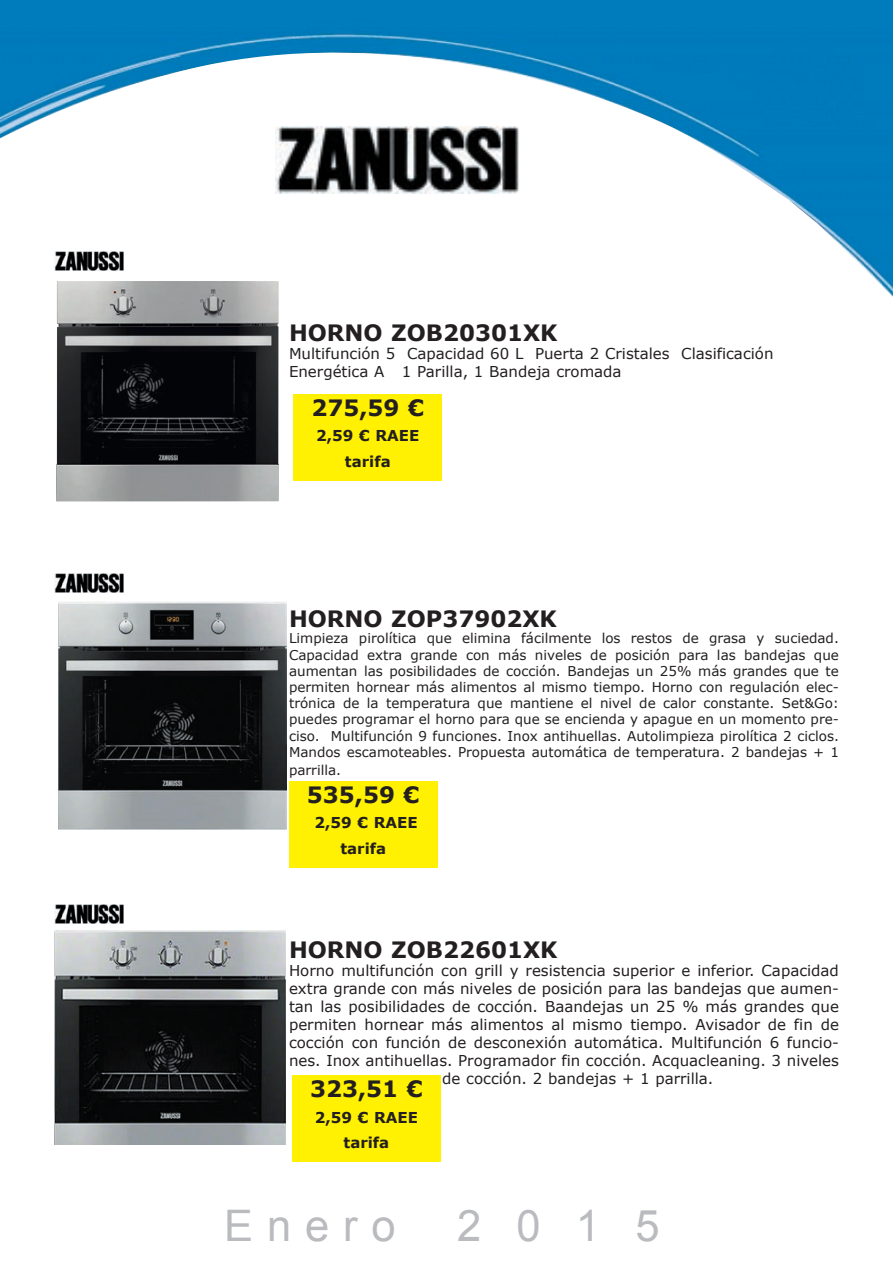
<style>
.page{position:relative;width:893px;height:1263px;background:#fff}
.page>*{position:absolute;margin:0;border:0;box-sizing:border-box;transform-origin:0 0}
.t1{font:43.5px "Arial";letter-spacing:.32em;color:#babbbe}
.t2{font:700 22.5px "Verdana";color:#231f20}
.t3{font:15px/18px "Verdana";color:#231f20}
.t4{font:700 15px/25.5px "Verdana";color:#231f20;text-align:center}
.t5{font:13.5px/16.2px "Verdana";color:#231f20;text-align:justify}
</style>
<div class="page">
<img style="left:0;top:0;width:893px;height:297px">
<img style="left:276px;top:126px;width:243px;height:67px">
<img style="left:58px;top:601px;width:228px;height:229px">
<img style="left:54px;top:574px;width:69px;height:19px">
<div style="left:289px;top:781px;width:148px;height:86px;background:#fff101"></div>
<img style="left:54px;top:930px;width:232px;height:214px">
<img style="left:54px;top:904px;width:69px;height:19px">
<div style="left:292px;top:1075px;width:149px;height:87px;background:#fff101"></div>
<img style="left:56px;top:281px;width:223px;height:220px">
<div style="left:294px;top:394px;width:148px;height:86px;background:#fff101"></div>
<img style="left:54px;top:251px;width:69px;height:19px">
<h2 class="t2" style="left:289px;top:317px;width:270px">HORNO ZOB20301XK</h2>
<p class="t3" style="left:289px;top:344px;width:486px">Multifunción 5 Capacidad 60 L Puerta 2 Cristales Clasificación<br>Energética A 1 Parilla, 1 Bandeja cromada</p>
<h2 class="t2" style="left:312px;top:392px;width:114px">275,59 €</h2>
<p class="t4" style="left:316px;top:423px;width:105px">2,59 € RAEE tarifa</p>
<h2 class="t2" style="left:289px;top:603px;width:269px">HORNO ZOP37902XK</h2>
<p class="t5" style="left:289px;top:630px;width:551px">Limpieza pirolítica que elimina fácilmente los restos de grasa y suciedad.<br>Capacidad extra grande con más niveles de posición para las bandejas que aumentan las posibilidades de cocción. Bandejas un 25% más grandes que te permiten hornear más alimentos al mismo tiempo. Horno con regulación elec&shy;trónica de la temperatura que mantiene el nivel de calor constante. Set&amp;Go: puedes programar el horno para que se encienda y apague en un momento pre&shy;ciso. Multifunción 9 funciones. Inox antihuellas. Autolimpieza pirolítica 2 ciclos.<br>Mandos escamoteables. Propuesta automática de temperatura. 2 bandejas + 1</p>
<p class="t5" style="left:289px;top:761px;width:54px">parrilla.</p>
<h2 class="t2" style="left:307px;top:779px;width:114px">535,59 €</h2>
<p class="t4" style="left:314px;top:810px;width:105px">2,59 € RAEE tarifa</p>
<h2 class="t2" style="left:289px;top:934px;width:270px">HORNO ZOB22601XK</h2>
<p class="t3" style="left:289px;top:961px;width:551px">Horno multifunción con grill y resistencia superior e inferior. Capacidad</p>
<p class="t3" style="left:289px;top:979px;width:551px">extra grande con más niveles de posición para las bandejas que aumen-</p>
<p class="t3" style="left:289px;top:997px;width:551px">tan las posibilidades de cocción. Baandejas un 25 % más grandes que</p>
<p class="t3" style="left:289px;top:1015px;width:551px">permiten hornear más alimentos al mismo tiempo. Avisador de fin de</p>
<p class="t3" style="left:289px;top:1033px;width:551px">cocción con función de desconexión automática. Multifunción 6 funcio-</p>
<p class="t3" style="left:289px;top:1051px;width:551px">nes. Inox antihuellas. Programador fin cocción. Acquacleaning. 3 niveles</p>
<p class="t3" style="left:442px;top:1069px;width:273px">de cocción. 2 bandejas + 1 parrilla.</p>
<h2 class="t2" style="left:310px;top:1073px;width:114px">323,51 €</h2>
<p class="t4" style="left:315px;top:1104px;width:105px">2,59 € RAEE tarifa</p>
<h1 class="t1" style="left:224px;top:1197px;width:173px">Enero</h1>
<h1 class="t1" style="left:457px;top:1197px;width:204px">2015</h1>
</div>
